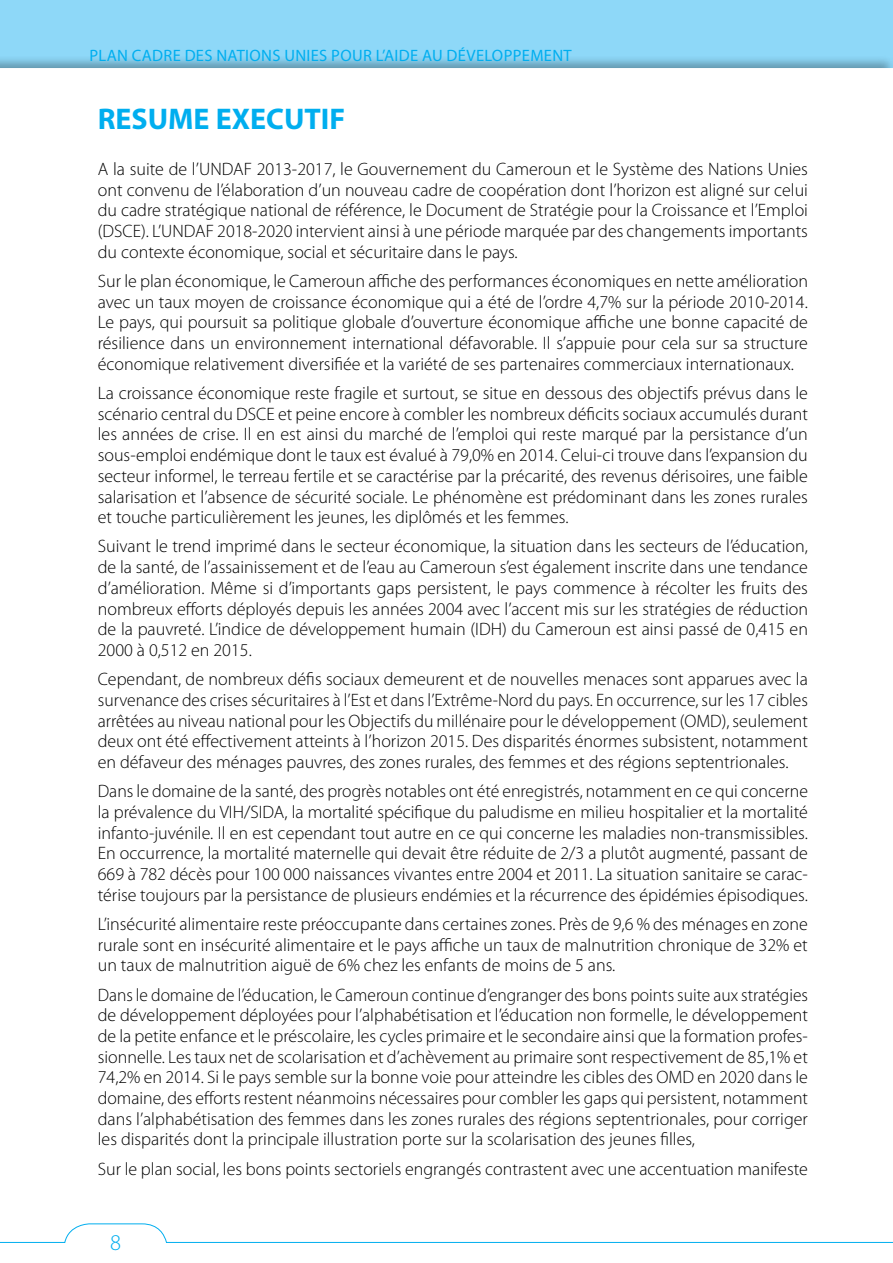
<style>
.page{position:relative;width:893px;height:1263px;background:#8ed8f8}
.page>*{position:absolute;margin:0;border:0;box-sizing:border-box;transform-origin:0 0}
.t1{font:700 30px "Myriad Pro";color:#00aeef}
.t2{font:300 22.5px "Myriad Pro";color:#00aeef}
.t3{font:300 18px/20.7px "Myriad Pro";color:#000;text-align:justify}
.t4{font:16.5px "Myriad Pro";letter-spacing:.02em;color:#00aeef}
</style>
<div class="page">
<div style="left:0;top:68px;width:893px;height:1195px;background:#fff"></div>
<svg style="left:0;top:1223px;width:893px;height:20px;background:#f2fafe"></svg>
<p class="t4" style="left:89px;top:46px;width:484px">PLAN CADRE DES NATIONS UNIES POUR L’AIDE AU DÉVELOPPEMENT</p>
<h1 class="t1" style="left:98px;top:99px;width:249px">RESUME EXECUTIF</h1>
<p class="t3" style="left:98px;top:159px;width:712px">A la suite de l’UNDAF 2013-2017, le Gouvernement du Cameroun et le Système des Nations Unies ont convenu de l’élaboration d’un nouveau cadre de coopération dont l’horizon est aligné sur celui du cadre stratégique national de référence, le Document de Stratégie pour la Croissance et l’Emploi (DSCE). L’UNDAF 2018-2020 intervient ainsi à une période marquée par des changements importants du contexte économique, social et sécuritaire dans le pays.</p>
<p class="t3" style="left:98px;top:271px;width:712px">Sur le plan économique, le Cameroun affiche des performances économiques en nette amélioration avec un taux moyen de croissance économique qui a été de l’ordre 4,7% sur la période 2010-2014.<br>Le pays, qui poursuit sa politique globale d’ouverture économique affiche une bonne capacité de résilience dans un environnement international défavorable. Il s’appuie pour cela sur sa structure économique relativement diversifiée et la variété de ses partenaires commerciaux internationaux.</p>
<p class="t3" style="left:98px;top:383px;width:712px">La croissance économique reste fragile et surtout, se situe en dessous des objectifs prévus dans le scénario central du DSCE et peine encore à combler les nombreux déficits sociaux accumulés durant les années de crise. Il en est ainsi du marché de l’emploi qui reste marqué par la persistance d’un sous-emploi endémique dont le taux est évalué à 79,0% en 2014. Celui-ci trouve dans l’expansion du secteur informel, le terreau fertile et se caractérise par la précarité, des revenus dérisoires, une faible salarisation et l’absence de sécurité sociale. Le phénomène est prédominant dans les zones rurales et touche particulièrement les jeunes, les diplômés et les femmes.</p>
<p class="t3" style="left:98px;top:536px;width:712px">Suivant le trend imprimé dans le secteur économique, la situation dans les secteurs de l’éducation, de la santé, de l’assainissement et de l’eau au Cameroun s’est également inscrite dans une tendance d’amélioration. Même si d’importants gaps persistent, le pays commence à récolter les fruits des nombreux efforts déployés depuis les années 2004 avec l’accent mis sur les stratégies de réduction de la pauvreté. L’indice de développement humain (IDH) du Cameroun est ainsi passé de 0,415 en 2000 à 0,512 en 2015.</p>
<p class="t3" style="left:98px;top:669px;width:712px">Cependant, de nombreux défis sociaux demeurent et de nouvelles menaces sont apparues avec la survenance des crises sécuritaires à l’Est et dans l’Extrême-Nord du pays. En occurrence, sur les 17 cibles arrêtées au niveau national pour les Objectifs du millénaire pour le développement (OMD), seulement deux ont été effectivement atteints à l’horizon 2015. Des disparités énormes subsistent, notamment en défaveur des ménages pauvres, des zones rurales, des femmes et des régions septentrionales.</p>
<p class="t3" style="left:98px;top:781px;width:712px">Dans le domaine de la santé, des progrès notables ont été enregistrés, notamment en ce qui concerne la prévalence du VIH/SIDA, la mortalité spécifique du paludisme en milieu hospitalier et la mortalité infanto-juvénile. Il en est cependant tout autre en ce qui concerne les maladies non-transmissibles.<br>En occurrence, la mortalité maternelle qui devait être réduite de 2/3 a plutôt augmenté, passant de 669 à 782 décès pour 100 000 naissances vivantes entre 2004 et 2011. La situation sanitaire se carac&shy;térise toujours par la persistance de plusieurs endémies et la récurrence des épidémies épisodiques.</p>
<p class="t3" style="left:98px;top:914px;width:712px">L’insécurité alimentaire reste préoccupante dans certaines zones. Près de 9,6 % des ménages en zone rurale sont en insécurité alimentaire et le pays affiche un taux de malnutrition chronique de 32% et un taux de malnutrition aiguë de 6% chez les enfants de moins de 5 ans.</p>
<p class="t3" style="left:98px;top:984px;width:712px">Dans le domaine de l’éducation, le Cameroun continue d’engranger des bons points suite aux stratégies de développement déployées pour l’alphabétisation et l’éducation non formelle, le développement de la petite enfance et le préscolaire, les cycles primaire et le secondaire ainsi que la formation profes&shy;sionnelle. Les taux net de scolarisation et d’achèvement au primaire sont respectivement de 85,1% et 74,2% en 2014. Si le pays semble sur la bonne voie pour atteindre les cibles des OMD en 2020 dans le domaine, des efforts restent néanmoins nécessaires pour combler les gaps qui persistent, notamment dans l’alphabétisation des femmes dans les zones rurales des régions septentrionales, pour corriger les disparités dont la principale illustration porte sur la scolarisation des jeunes filles,</p>
<p class="t3" style="left:98px;top:1158px;width:712px">Sur le plan social, les bons points sectoriels engrangés contrastent avec une accentuation manifeste</p>
<p class="t2" style="left:110px;top:1230px;width:12px">8</p>
</div>
